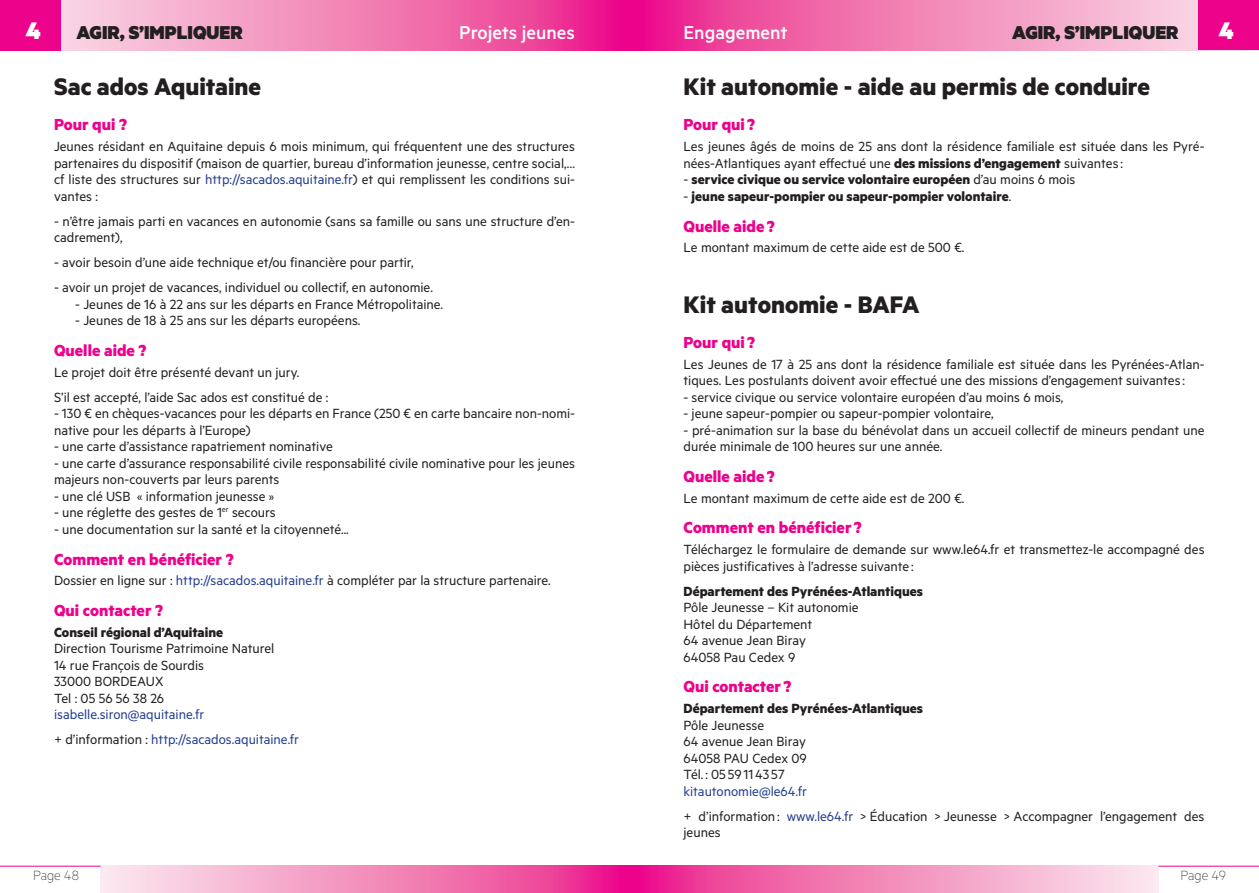
<style>
.page{position:relative;width:1259px;height:893px;background:#fff}
.page>*{position:absolute;margin:0;border:0;box-sizing:border-box;transform-origin:0 0}
.t1{font:700 27px "Metric";color:#231f20}
.t2{font:900 27px "Metric";color:#fff}
.t3{font:900 21px "Metric";color:#231f20}
.t4{font:500 21px "Metric";color:#fff}
.t5{font:700 18px "Metric";color:#ed028c}
.t6{font:15px/16.5px "Metric";color:#231f20}
.t7{font:700 15px "Metric";color:#231f20}
.t8{font:15px/25px "Metric";color:#253f8e}
.t9{font:100 15px "Metric";color:#231f20}
.s1{color:#253f8e}
.s2{color:#231f20}
.s3{font-weight:700}
.s4{font-weight:400}
</style>
<div class="page">
<svg style="left:61px;top:0;width:568px;height:50px;background:#f27eb6"></svg>
<svg style="left:630px;top:0;width:567px;height:50px;background:#f27cb5"></svg>
<svg style="left:101px;top:866px;width:528px;height:27px;background:#f389bc"></svg>
<svg style="left:630px;top:866px;width:528px;height:27px;background:#f388bc"></svg>
<hr style="left:0;top:866px;width:101px;height:1px;background:#ed028c">
<hr style="left:1158px;top:866px;width:101px;height:1px;background:#ed028c">
<div style="left:0;top:0;width:61px;height:50px;background:#ed028c"></div>
<div style="left:1197px;top:0;width:62px;height:50px;background:#ed028c"></div>
<h1 class="t2" style="left:26px;top:13px;width:17px">4</h1>
<h2 class="t3" style="left:76px;top:19px;width:168px">AGIR, S’IMPLIQUER</h2>
<h2 class="t4" style="left:459px;top:20px;width:117px">Projets jeunes</h2>
<h2 class="t3" style="left:1012px;top:19px;width:168px">AGIR, S’IMPLIQUER</h2>
<h1 class="t2" style="left:1218px;top:13px;width:17px">4</h1>
<h1 class="t1" style="left:54px;top:71px;width:209px">Sac ados Aquitaine</h1>
<p class="t5" style="left:54px;top:114px;width:75px">Pour qui ?</p>
<p class="t6" style="left:54px;top:138px;width:522px;text-align:justify">Jeunes résidant en Aquitaine depuis 6 mois minimum, qui fréquentent une des structures partenaires du dispositif (maison de quartier, bureau d’information jeunesse, centre social,… cf liste des structures sur <span class="s1">http://sacados.aquitaine.fr</span>) et qui remplissent les conditions sui&shy;vantes :</p>
<p class="t6" style="left:54px;top:212px;width:522px">- n’être jamais parti en vacances en autonomie (sans sa famille ou sans une structure d’en&shy;cadrement),</p>
<p class="t6" style="left:54px;top:254px;width:361px">- avoir besoin d’une aide technique et/ou financière pour partir,</p>
<p class="t6" style="left:54px;top:279px;width:380px">- avoir un projet de vacances, individuel ou collectif, en autonomie.</p>
<p class="t6" style="left:75px;top:295px;width:369px">- Jeunes de 16 à 22 ans sur les départs en France Métropolitaine.</p>
<p class="t6" style="left:75px;top:312px;width:287px">- Jeunes de 18 à 25 ans sur les départs européens.</p>
<p class="t5" style="left:54px;top:339px;width:94px">Quelle aide ?</p>
<p class="t6" style="left:54px;top:359px;width:276px;line-height:25px">Le projet doit être présenté devant un jury.<br>S’il est accepté, l’aide Sac ados est constitué de :</p>
<p class="t6" style="left:54px;top:405px;width:522px">- 130 € en chèques-vacances pour les départs en France (250 € en carte bancaire non-nomi&shy;native pour les départs à l’Europe)</p>
<p class="t6" style="left:54px;top:438px;width:280px">- une carte d’assistance rapatriement nominative</p>
<p class="t6" style="left:54px;top:454px;width:522px">- une carte d’assurance responsabilité civile responsabilité civile nominative pour les jeunes majeurs non-couverts par leurs parents</p>
<p class="t6" style="left:54px;top:487px;width:222px">- une clé USB « information jeunesse »</p>
<p class="t6" style="left:54px;top:504px;width:223px">- une réglette des gestes de 1<sup>er</sup> secours</p>
<p class="t6" style="left:54px;top:520px;width:296px">- une documentation sur la santé et la citoyenneté...</p>
<p class="t5" style="left:54px;top:548px;width:181px">Comment en bénéficier ?</p>
<p class="t6" style="left:54px;top:572px;width:498px">Dossier en ligne sur : <span class="s1">http://sacados.aquitaine.fr</span> à compléter par la structure partenaire.</p>
<p class="t5" style="left:54px;top:599px;width:111px">Qui contacter ?</p>
<p class="t7" style="left:54px;top:623px;width:171px">Conseil régional d’Aquitaine</p>
<p class="t6" style="left:54px;top:640px;width:222px">Direction Tourisme Patrimoine Naturel<br>14 rue François de Sourdis<br>33000 BORDEAUX<br>Tel : 05 56 56 38 26</p>
<p class="t8" style="left:54px;top:702px;width:246px">isabelle.siron@aquitaine.fr<br><span class="s2">+ d’information :</span> http://sacados.aquitaine.fr</p>
<h2 class="t4" style="left:683px;top:20px;width:106px">Engagement</h2>
<h1 class="t1" style="left:683px;top:71px;width:468px">Kit autonomie - aide au permis de conduire</h1>
<p class="t5" style="left:683px;top:114px;width:73px">Pour qui ?</p>
<p class="t6" style="left:683px;top:138px;width:522px">Les jeunes âgés de moins de 25 ans dont la résidence familiale est située dans les Pyré&shy;nées-Atlantiques ayant effectué une <span class="s3">des missions d’engagement</span> suivantes:</p>
<p class="t7" style="left:683px;top:170px;width:393px"><span class="s4">-</span> service civique ou service volontaire européen <span class="s4">d’au moins 6 mois</span></p>
<p class="t7" style="left:683px;top:187px;width:329px"><span class="s4">-</span> jeune sapeur-pompier ou sapeur-pompier volontaire<span class="s4">.</span></p>
<p class="t5" style="left:683px;top:215px;width:93px">Quelle aide ?</p>
<p class="t6" style="left:683px;top:239px;width:282px">Le montant maximum de cette aide est de 500 €.</p>
<h1 class="t1" style="left:683px;top:288px;width:238px">Kit autonomie - BAFA</h1>
<p class="t5" style="left:683px;top:331px;width:73px">Pour qui ?</p>
<p class="t6" style="left:683px;top:355px;width:522px">Les Jeunes de 17 à 25 ans dont la résidence familiale est située dans les Pyrénées-Atlan&shy;tiques. Les postulants doivent avoir effectué une des missions d’engagement suivantes:</p>
<p class="t6" style="left:683px;top:388px;width:381px">- service civique ou service volontaire européen d’au moins 6 mois,</p>
<p class="t6" style="left:683px;top:405px;width:312px">- jeune sapeur-pompier ou sapeur-pompier volontaire,</p>
<p class="t6" style="left:683px;top:421px;width:522px">- pré-animation sur la base du bénévolat dans un accueil collectif de mineurs pendant une durée minimale de 100 heures sur une année.</p>
<p class="t5" style="left:683px;top:465px;width:93px">Quelle aide ?</p>
<p class="t6" style="left:683px;top:489px;width:282px">Le montant maximum de cette aide est de 200 €.</p>
<p class="t5" style="left:683px;top:517px;width:180px">Comment en bénéficier ?</p>
<p class="t6" style="left:683px;top:541px;width:522px">Téléchargez le formulaire de demande sur www.le64.fr et transmettez-le accompagné des pièces justificatives à l’adresse suivante :</p>
<p class="t7" style="left:683px;top:582px;width:241px">Département des Pyrénées-Atlantiques</p>
<p class="t6" style="left:683px;top:599px;width:176px">Pôle Jeunesse – Kit autonomie<br>Hôtel du Département<br>64 avenue Jean Biray<br>64058 Pau Cedex 9</p>
<p class="t5" style="left:683px;top:676px;width:109px">Qui contacter ?</p>
<p class="t7" style="left:683px;top:699px;width:241px">Département des Pyrénées-Atlantiques</p>
<p class="t6" style="left:683px;top:716px;width:125px">Pôle Jeunesse<br>64 avenue Jean Biray<br>64058 PAU Cedex 09<br>Tél. : 05 59 1143 57</p>
<p class="t6" style="left:683px;top:778px;width:522px;line-height:25px"><span class="s1">kitautonomie@le64.fr<br></span>+ d’information : <span class="s1">www.le64.fr</span> &gt; Éducation &gt; Jeunesse &gt; Accompagner l’engagement des</p>
<p class="t6" style="left:683px;top:824px;width:39px">jeunes</p>
<p class="t9" style="left:33px;top:867px;width:47px">Page 48</p>
<p class="t9" style="left:1180px;top:867px;width:47px">Page 49</p>
</div>
